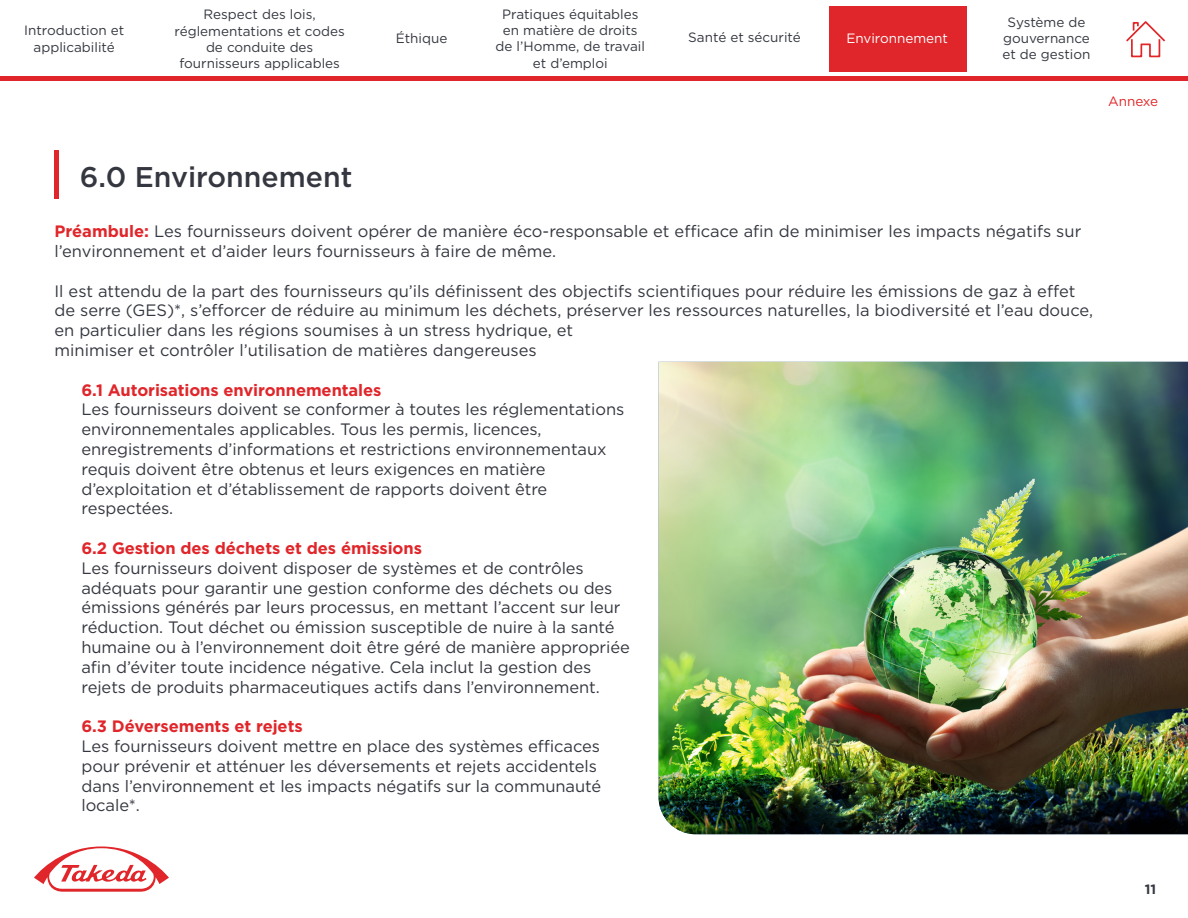
<style>
.page{position:relative;width:1188px;height:918px;background:#fff}
.page>*{position:absolute;margin:0;border:0;box-sizing:border-box;transform-origin:0 0}
.t1{font:500 28.5px "Gotham";color:#34373f}
.t2{font:16.5px/19.8px "Gotham";letter-spacing:-.005em;color:#34373f}
.t3{font:700 16.5px "Gotham";letter-spacing:-.005em;color:#e0262a}
.t4{font:13.5px/16.2px "Gotham";color:#34373f;text-align:center}
.t5{font:13.5px "Gotham";color:#fff}
.t6{font:13.5px "Gotham";color:#e02629}
.t7{font:700 13.5px "Gotham";color:#34373f}
.s1{font-weight:700;color:#e0262a}
</style>
<div class="page">
<div style="left:829px;top:6px;width:138px;height:65px;background:#e0262a"></div>
<svg style="left:34px;top:846px;width:135px;height:46px"></svg>
<hr style="left:0;top:77px;width:1188px;height:4px;background:#e0262a">
<svg style="left:1126px;top:21px;width:39px;height:37px"></svg>
<img style="left:659px;top:362px;width:529px;height:472px">
<div style="left:54px;top:150px;width:5px;height:49px;background:#e0262a"></div>
<p class="t4" style="left:24px;top:22px;width:102px">Introduction et applicabilité</p>
<p class="t4" style="left:175px;top:6px;width:172px">Respect des lois, réglementations et codes de conduite des fournisseurs applicables</p>
<p class="t4" style="left:496px;top:6px;width:151px">Pratiques équitables en matière de droits de l’Homme, de travail et d’emploi</p>
<p class="t4" style="left:396px;top:30px;width:53px">Éthique</p>
<p class="t4" style="left:688px;top:29px;width:114px">Santé et sécurité</p>
<p class="t5" style="left:846px;top:30px;width:103px">Environnement</p>
<p class="t4" style="left:1002px;top:13px;width:90px">Système de gouvernance et de gestion</p>
<p class="t6" style="left:1108px;top:92px;width:52px">Annexe</p>
<h1 class="t1" style="left:80px;top:158px;width:274px">6.0 Environnement</h1>
<p class="t2" style="left:54px;top:221px;width:1028px"><span class="s1">Préambule:</span> Les fournisseurs doivent opérer de manière éco-responsable et efficace afin de minimiser les impacts négatifs sur l’environnement et d’aider leurs fournisseurs à faire de même.</p>
<p class="t2" style="left:54px;top:281px;width:1040px">Il est attendu de la part des fournisseurs qu’ils définissent des objectifs scientifiques pour réduire les émissions de gaz à effet de serre (GES)*, s’efforcer de réduire au minimum les déchets, préserver les ressources naturelles, la biodiversité et l’eau douce, en particulier dans les régions soumises à un stress hydrique, et<br>minimiser et contrôler l’utilisation de matières dangereuses</p>
<p class="t3" style="left:81px;top:379px;width:302px">6.1 Autorisations environnementales</p>
<p class="t2" style="left:81px;top:399px;width:544px">Les fournisseurs doivent se conformer à toutes les réglementations environnementales applicables. Tous les permis, licences, enregistrements d’informations et restrictions environnementaux requis doivent être obtenus et leurs exigences en matière d’exploitation et d’établissement de rapports doivent être respectées.</p>
<p class="t3" style="left:81px;top:537px;width:342px">6.2 Gestion des déchets et des émissions</p>
<p class="t2" style="left:81px;top:558px;width:550px">Les fournisseurs doivent disposer de systèmes et de contrôles adéquats pour garantir une gestion conforme des déchets ou des émissions générés par leurs processus, en mettant l’accent sur leur réduction. Tout déchet ou émission susceptible de nuire à la santé humaine ou à l’environnement doit être géré de manière appropriée afin d’éviter toute incidence négative. Cela inclut la gestion des rejets de produits pharmaceutiques actifs dans l’environnement.</p>
<p class="t3" style="left:81px;top:716px;width:223px">6.3 Déversements et rejets</p>
<p class="t2" style="left:81px;top:736px;width:521px">Les fournisseurs doivent mettre en place des systèmes efficaces pour prévenir et atténuer les déversements et rejets accidentels dans l’environnement et les impacts négatifs sur la communauté locale*.</p>
<p class="t7" style="left:1145px;top:880px;width:13px">11</p>
</div>
